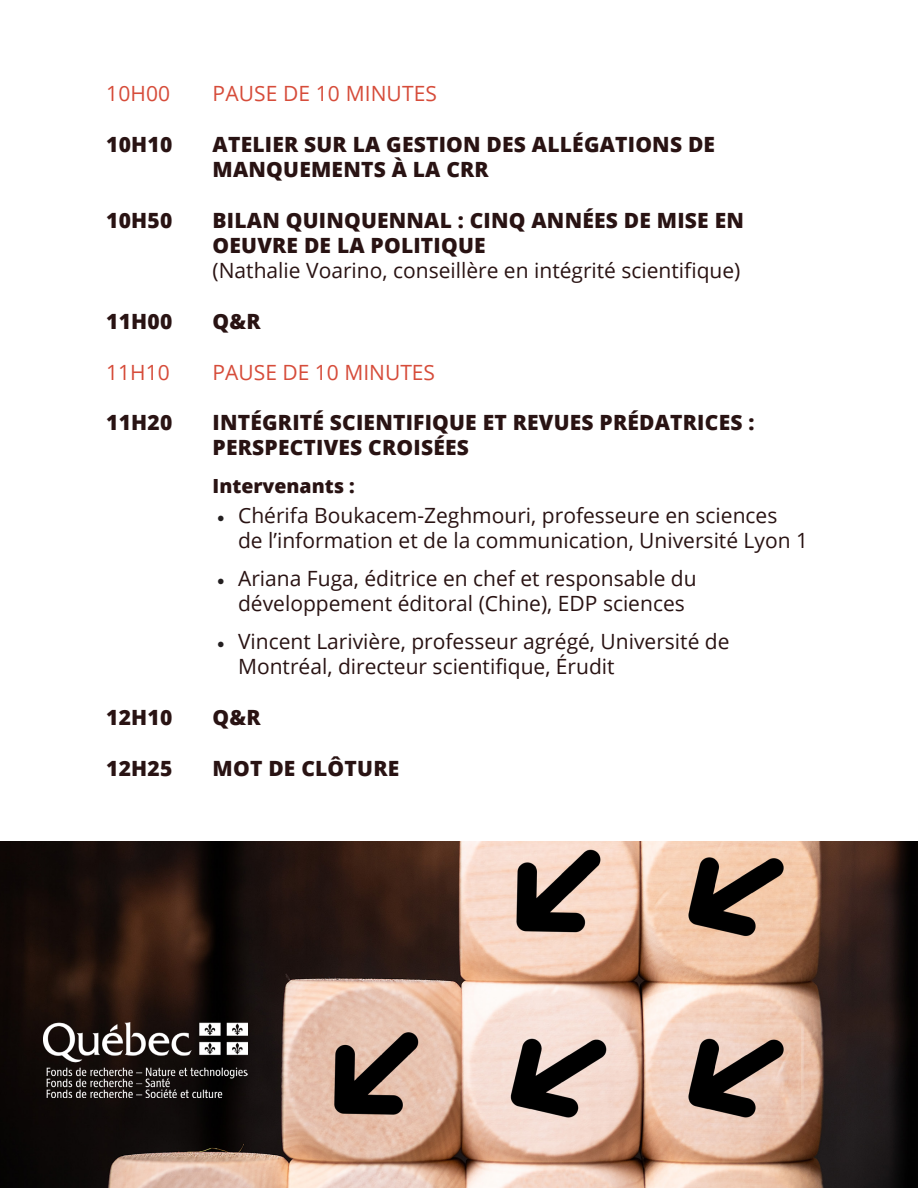
<style>
.page{position:relative;width:918px;height:1188px;background:#fff}
.page>*{position:absolute;margin:0;border:0;box-sizing:border-box;transform-origin:0 0}
.t1{font:800 21px/25.2px "Open Sans";letter-spacing:.01em;color:#291313}
.t2{font:21px/25.2px "Open Sans";color:#291313}
.t3{font:21px "Open Sans";color:#d64c3a}
.t4{font:800 19.5px "Open Sans";color:#291313}
.s1{font-weight:400}
.s2{font-family:"Minion Pro";color:#231f20}
</style>
<div class="page">
<img style="left:0;top:841px;width:918px;height:347px">
<img style="left:44px;top:1022px;width:203px;height:76px">
<p class="t3" style="left:106px;top:79px;width:65px">10H00</p>
<p class="t3" style="left:213px;top:79px;width:226px">PAUSE DE 10 MINUTES</p>
<p class="t1" style="left:106px;top:130px;width:68px">10H10</p>
<p class="t1" style="left:213px;top:130px;width:504px">ATELIER SUR LA GESTION DES ALLÉGATIONS DE<br>MANQUEMENTS À LA CRR</p>
<p class="t1" style="left:106px;top:206px;width:68px">10H50</p>
<p class="t1" style="left:213px;top:206px;width:533px">BILAN QUINQUENNAL : CINQ ANNÉES DE MISE EN<br>OEUVRE DE LA POLITIQUE<br><span class="s1">(Nathalie Voarino, conseillère en intégrité scientifique)</span></p>
<p class="t1" style="left:106px;top:308px;width:68px">11H00</p>
<p class="t1" style="left:213px;top:308px;width:50px">Q&amp;R</p>
<p class="t3" style="left:106px;top:358px;width:65px">11H10</p>
<p class="t3" style="left:213px;top:358px;width:224px">PAUSE DE 10 MINUTES</p>
<p class="t1" style="left:106px;top:409px;width:68px">11H20</p>
<p class="t1" style="left:213px;top:409px;width:543px">INTÉGRITÉ SCIENTIFIQUE ET REVUES PRÉDATRICES :<br>PERSPECTIVES CROISÉES</p>
<p class="t4" style="left:213px;top:472px;width:144px">Intervenants :</p>
<p class="t2" style="left:238px;top:502px;width:572px;text-indent:-21px"><span class="s2">•</span> Chérifa Boukacem-Zeghmouri, professeure en sciences<br>de l’information et de la communication, Université Lyon 1</p>
<p class="t2" style="left:217px;top:565px;width:481px;text-align:center"><span class="s2">•</span> Ariana Fuga, éditrice en chef et responsable du développement éditoral (Chine), EDP sciences</p>
<p class="t2" style="left:238px;top:628px;width:493px;text-indent:-21px"><span class="s2">•</span> Vincent Larivière, professeur agrégé, Université de<br>Montréal, directeur scientifique, Érudit</p>
<p class="t1" style="left:106px;top:704px;width:68px">12H10</p>
<p class="t1" style="left:213px;top:704px;width:50px">Q&amp;R</p>
<p class="t1" style="left:106px;top:754px;width:68px">12H25</p>
<p class="t1" style="left:213px;top:754px;width:188px">MOT DE CLÔTURE</p>
</div>
